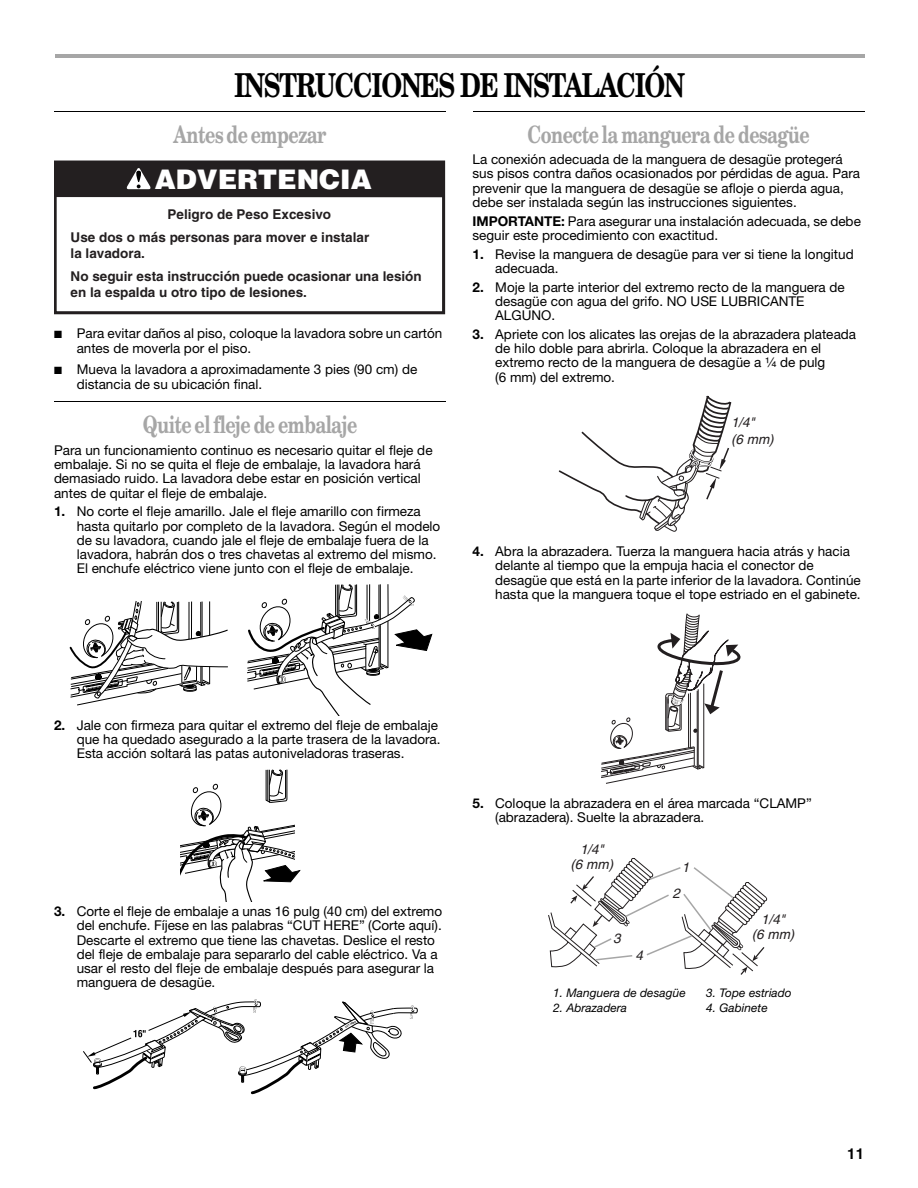
<style>
.page{position:relative;width:918px;height:1188px;background:#fff}
.page>*{position:absolute;margin:0;border:0;box-sizing:border-box;transform-origin:0 0}
.t1{font:700 33px "New Century Schlbk";letter-spacing:-.05em;color:#000;scale:.76 1}
.t2{font:900 27px "Helvetica";color:#fff}
.t3{font:700 24px "New Century Schlbk";letter-spacing:-.035em;color:#a6a6a6;scale:.74 1}
.t4{font:700 15px "Helvetica";color:#000}
.t5{font:13.5px/14.2px "Helvetica Neue";letter-spacing:-.005em;color:#000}
.t6{font:700 13.5px/23.2px "Helvetica";color:#231f20}
.t7{font:italic 13.5px/15px "Helvetica";color:#231f20}
.t8{font:italic 11.85px "Helvetica Neue";letter-spacing:.005em;color:#000}
.t9{font:700 2.4px "Helvetica";color:#000}
.s1{font-weight:700}
.s2{font-family:"Helvetica Fraction"}
</style>
<div class="page">
<hr style="left:57px;top:55px;width:807px;height:3px;background:#a6a6a6">
<hr style="left:55px;top:111px;width:391px;height:1px;background:#000">
<hr style="left:55px;top:401px;width:391px;height:1px;background:#000">
<hr style="left:474px;top:111px;width:390px;height:1px;background:#000">
<div style="left:54px;top:161px;width:391px;height:153px;border:3px solid #231f20"></div>
<div style="left:55px;top:161px;width:388px;height:36px;background:#231f20"></div>
<svg style="left:126px;top:168px;width:25px;height:21px"></svg>
<svg style="left:69px;top:601px;width:159px;height:105px"></svg>
<svg style="left:247px;top:584px;width:186px;height:131px"></svg>
<svg style="left:180px;top:769px;width:121px;height:133px"></svg>
<svg style="left:83px;top:999px;width:335px;height:96px"></svg>
<svg style="left:558px;top:395px;width:174px;height:136px"></svg>
<svg style="left:601px;top:613px;width:140px;height:171px"></svg>
<svg style="left:548px;top:858px;width:220px;height:117px"></svg>
<h1 class="t1" style="left:234px;top:72px;width:595px">INSTRUCCIONES DE INSTALACIÓN</h1>
<h3 class="t3" style="left:174px;top:125px;width:208px">Antes de empezar</h3>
<h3 class="t3" style="left:528px;top:125px;width:383px">Conecte la manguera de desagüe</h3>
<p class="t5" style="left:473px;top:154px;width:389px">La conexión adecuada de la manguera de desagüe protegerá sus pisos contra daños ocasionados por pérdidas de agua. Para prevenir que la manguera de desagüe se afloje o pierda agua, debe ser instalada según las instrucciones siguientes.</p>
<p class="t5" style="left:473px;top:215px;width:390px"><span class="s1">IMPORTANTE:</span> Para asegurar una instalación adecuada, se debe seguir este procedimiento con exactitud.</p>
<p class="t5" style="left:495px;top:248px;width:360px;text-indent:-23px"><span class="s1">1.</span> Revise la manguera de desagüe para ver si tiene la longitud adecuada.</p>
<p class="t5" style="left:495px;top:281px;width:351px;text-indent:-23px"><span class="s1">2.</span> Moje la parte interior del extremo recto de la manguera de desagüe con agua del grifo. NO USE LUBRICANTE<br>ALGUNO.</p>
<p class="t5" style="left:495px;top:328px;width:362px;text-indent:-23px"><span class="s1">3.</span> Apriete con los alicates las orejas de la abrazadera plateada de hilo doble para abrirla. Coloque la abrazadera en el extremo recto de la manguera de desagüe a <span class="s2">¹⁄₄</span> de pulg<br>(6 mm) del extremo.</p>
<h2 class="t2" style="left:155px;top:170px;width:219px">ADVERTENCIA</h2>
<p class="t6" style="left:71px;top:204px;width:300px;text-indent:97px">Peligro de Peso Excesivo<br>Use dos o más personas para mover e instalar</p>
<p class="t6" style="left:71px;top:243px;width:353px">la lavadora.<br>No seguir esta instrucción puede ocasionar una lesión</p>
<p class="t6" style="left:71px;top:282px;width:238px">en la espalda u otro tipo de lesiones.</p>
<p class="t5" style="left:77px;top:328px;width:367px;text-indent:-23px">■ Para evitar daños al piso, coloque la lavadora sobre un cartón antes de moverla por el piso.</p>
<p class="t5" style="left:77px;top:364px;width:342px;text-indent:-23px">■ Mueva la lavadora a aproximadamente 3 pies (90 cm) de distancia de su ubicación final.</p>
<h3 class="t3" style="left:143px;top:416px;width:291px">Quite el fleje de embalaje</h3>
<p class="t5" style="left:54px;top:444px;width:380px">Para un funcionamiento continuo es necesario quitar el fleje de embalaje. Si no se quita el fleje de embalaje, la lavadora hará demasiado ruido. La lavadora debe estar en posición vertical antes de quitar el fleje de embalaje.</p>
<p class="t5" style="left:77px;top:506px;width:365px;text-indent:-23px"><span class="s1">1.</span> No corte el fleje amarillo. Jale el fleje amarillo con firmeza hasta quitarlo por completo de la lavadora. Según el modelo de su lavadora, cuando jale el fleje de embalaje fuera de la lavadora, habrán dos o tres chavetas al extremo del mismo.<br>El enchufe eléctrico viene junto con el fleje de embalaje.</p>
<p class="t7" style="left:731px;top:415px;width:47px;line-height:16.5px">1/4"<br>(6 mm)</p>
<p class="t5" style="left:495px;top:546px;width:367px;text-indent:-23px"><span class="s1">4.</span> Abra la abrazadera. Tuerza la manguera hacia atrás y hacia delante al tiempo que la empuja hacia el conector de desagüe que está en la parte inferior de la lavadora. Continúe hasta que la manguera toque el tope estriado en el gabinete.</p>
<p class="t5" style="left:77px;top:719px;width:365px;text-indent:-23px"><span class="s1">2.</span> Jale con firmeza para quitar el extremo del fleje de embalaje que ha quedado asegurado a la parte trasera de la lavadora.<br>Esta acción soltará las patas autoniveladoras traseras.</p>
<p class="t5" style="left:77px;top:906px;width:367px;text-indent:-23px"><span class="s1">3.</span> Corte el fleje de embalaje a unas 16 pulg (40 cm) del extremo del enchufe. Fíjese en las palabras “CUT HERE” (Corte aquí).<br>Descarte el extremo que tiene las chavetas. Deslice el resto del fleje de embalaje para separarlo del cable eléctrico. Va a usar el resto del fleje de embalaje después para asegurar la manguera de desagüe.</p>
<p class="t9" style="left:345px;top:1026px;width:14px;rotate:-29deg">CUT HERE</p>
<p class="t5" style="left:495px;top:798px;width:318px;text-indent:-23px"><span class="s1">5.</span> Coloque la abrazadera en el área marcada “CLAMP” (abrazadera). Suelte la abrazadera.</p>
<p class="t7" style="left:570px;top:843px;width:47px;text-align:center">1/4"<br>(6 mm)</p>
<p class="t7" style="left:613px;top:932px;width:12px">3</p>
<p class="t7" style="left:636px;top:949px;width:12px">4</p>
<p class="t7" style="left:673px;top:855px;width:21px;line-height:26.4px;text-indent:9px">1<br>2</p>
<p class="t8" style="left:553px;top:989px;width:134px">1. Manguera de desagüe</p>
<p class="t8" style="left:553px;top:1004px;width:75px">2. Abrazadera</p>
<p class="t7" style="left:752px;top:913px;width:47px;text-align:center">1/4"<br>(6 mm)</p>
<p class="t8" style="left:706px;top:989px;width:87px">3. Tope estriado</p>
<p class="t8" style="left:706px;top:1004px;width:63px">4. Gabinete</p>
<p class="t4" style="left:847px;top:1148px;width:18px">11</p>
</div>
